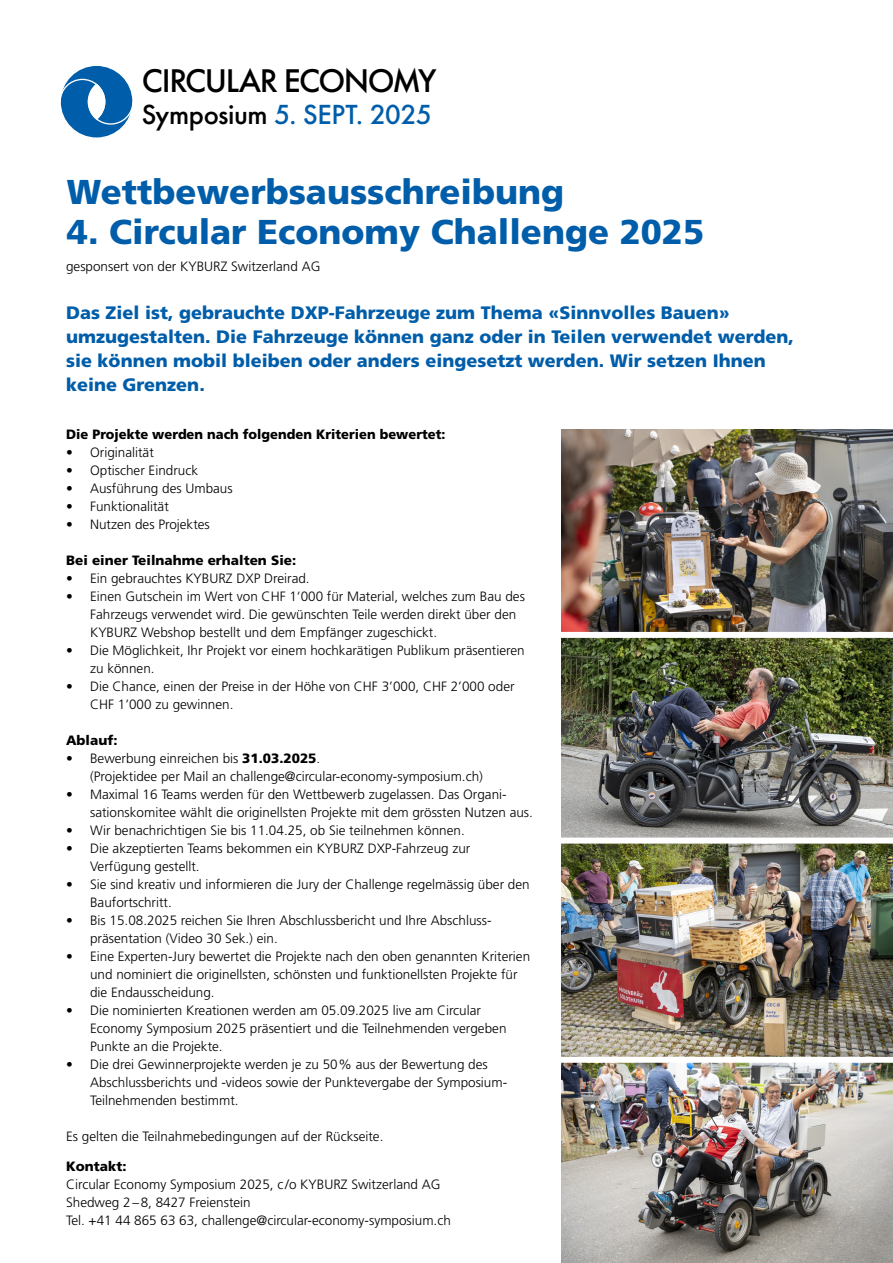
<style>
.page{position:relative;width:893px;height:1263px;background:#fff}
.page>*{position:absolute;margin:0;border:0;box-sizing:border-box;transform-origin:0 0}
.t1{font:900 34.5px "Frutiger LT Pro";color:#005da9}
.t2{font:500 34.05px "Futura PT";letter-spacing:-.045em;color:#000}
.t3{font:500 28.65px "Futura PT";letter-spacing:-.015em;color:#005da9}
.t4{font:900 18px/24px "Frutiger LT Pro";color:#005da9}
.t5{font:300 13.5px/18px "Frutiger LT Pro";color:#000}
.t6{font:900 13.5px "Frutiger LT Pro";color:#000;scale:.96 1}
.t7{font:900 13.5px "Frutiger LT Pro";color:#000}
.s1{color:#000}
.s2{font-weight:900}
</style>
<div class="page">
<img style="left:561px;top:429px;width:332px;height:834px">
<svg style="left:60px;top:66px;width:73px;height:72px"></svg>
<div style="left:558px;top:632px;width:335px;height:6px;background:#fff"></div>
<div style="left:559px;top:837px;width:334px;height:6px;background:#fff"></div>
<div style="left:559px;top:1057px;width:334px;height:6px;background:#fff"></div>
<h2 class="t2" style="left:142px;top:60px;width:296px">CIRCULAR ECONOMY</h2>
<h3 class="t3" style="left:142px;top:97px;width:292px"><span class="s1">Symposium</span> 5. SEPT. 2025</h3>
<h1 class="t1" style="left:67px;top:171px;width:499px">Wettbewerbsausschreibung</h1>
<h1 class="t1" style="left:67px;top:211px;width:639px">4. Circular Economy Challenge 2025</h1>
<p class="t5" style="left:66px;top:257px;width:256px">gesponsert von der KYBURZ Switzerland AG</p>
<h3 class="t4" style="left:66px;top:300px;width:729px">Das Ziel ist, gebrauchte DXP-Fahrzeuge zum Thema «Sinnvolles Bauen» umzugestalten. Die Fahrzeuge können ganz oder in Teilen verwendet werden, sie können mobil bleiben oder anders eingesetzt werden. Wir setzen Ihnen keine Grenzen.</h3>
<p class="t6" style="left:66px;top:426px;width:397px">Die Projekte werden nach folgenden Kriterien bewertet:</p>
<p class="t5" style="left:66px;top:444px;width:89px">• Originalität</p>
<p class="t5" style="left:66px;top:462px;width:134px">• Optischer Eindruck</p>
<p class="t5" style="left:66px;top:480px;width:168px">• Ausführung des Umbaus</p>
<p class="t5" style="left:66px;top:498px;width:104px">• Funktionalität</p>
<p class="t5" style="left:66px;top:516px;width:145px">• Nutzen des Projektes</p>
<p class="t7" style="left:66px;top:552px;width:232px">Bei einer Teilnahme erhalten Sie:</p>
<p class="t5" style="left:66px;top:570px;width:245px">• Ein gebrauchtes KYBURZ DXP Dreirad.</p>
<p class="t5" style="left:90px;top:588px;width:436px;text-indent:-24px">• Einen Gutschein im Wert von CHF 1‘000 für Material, welches zum Bau des<br>Fahrzeugs verwendet wird. Die gewünschten Teile werden direkt über den<br>KYBURZ Webshop bestellt und dem Empfänger zugeschickt.</p>
<p class="t5" style="left:90px;top:642px;width:436px;text-indent:-24px">• Die Möglichkeit, Ihr Projekt vor einem hochkarätigen Publikum präsentieren zu können.</p>
<p class="t5" style="left:90px;top:678px;width:426px;text-indent:-24px">• Die Chance, einen der Preise in der Höhe von CHF 3’000, CHF 2’000 oder<br>CHF 1’000 zu gewinnen.</p>
<p class="t7" style="left:66px;top:732px;width:53px">Ablauf:</p>
<p class="t5" style="left:90px;top:750px;width:394px;text-indent:-24px">• Bewerbung einreichen bis <span class="s2">31.03.2025</span>.<br>(Projektidee per Mail an challenge@circular-economy-symposium.ch)</p>
<p class="t5" style="left:90px;top:786px;width:444px;text-indent:-24px">• Maximal 16 Teams werden für den Wettbewerb zugelassen. Das Organi&shy;sationskomitee wählt die originellsten Projekte mit dem grössten Nutzen aus.</p>
<p class="t5" style="left:66px;top:822px;width:400px">• Wir benachrichtigen Sie bis 11.04.25, ob Sie teilnehmen können.</p>
<p class="t5" style="left:90px;top:840px;width:382px;text-indent:-24px">• Die akzeptierten Teams bekommen ein KYBURZ DXP-Fahrzeug zur<br>Verfügung gestellt.</p>
<p class="t5" style="left:90px;top:876px;width:441px;text-indent:-24px">• Sie sind kreativ und informieren die Jury der Challenge regelmässig über den<br>Baufortschritt.</p>
<p class="t5" style="left:90px;top:912px;width:403px;text-indent:-24px">• Bis 15.08.2025 reichen Sie Ihren Abschlussbericht und Ihre Abschluss&shy;präsentation (Video 30 Sek.) ein.</p>
<p class="t5" style="left:90px;top:948px;width:442px;text-indent:-24px">• Eine Experten-Jury bewertet die Projekte nach den oben genannten Kriterien und nominiert die originellsten, schönsten und funktionellsten Projekte für die Endausscheidung.</p>
<p class="t5" style="left:90px;top:1002px;width:418px;text-indent:-24px">• Die nominierten Kreationen werden am 05.09.2025 live am Circular<br>Economy Symposium 2025 präsentiert und die Teilnehmenden vergeben<br>Punkte an die Projekte.</p>
<p class="t5" style="left:90px;top:1056px;width:419px;text-indent:-24px">• Die drei Gewinnerprojekte werden je zu 50% aus der Bewertung des<br>Abschlussberichts und -videos sowie der Punktevergabe der Symposium-<br>Teilnehmenden bestimmt.</p>
<p class="t5" style="left:66px;top:1128px;width:319px">Es gelten die Teilnahmebedingungen auf der Rückseite.</p>
<p class="t7" style="left:66px;top:1158px;width:62px">Kontakt:</p>
<p class="t5" style="left:66px;top:1176px;width:386px">Circular Economy Symposium 2025, c/o KYBURZ Switzerland AG<br>Shedweg 2–8, 8427 Freienstein<br>Tel. +41 44 865 63 63, challenge@circular-economy-symposium.ch</p>
</div>
